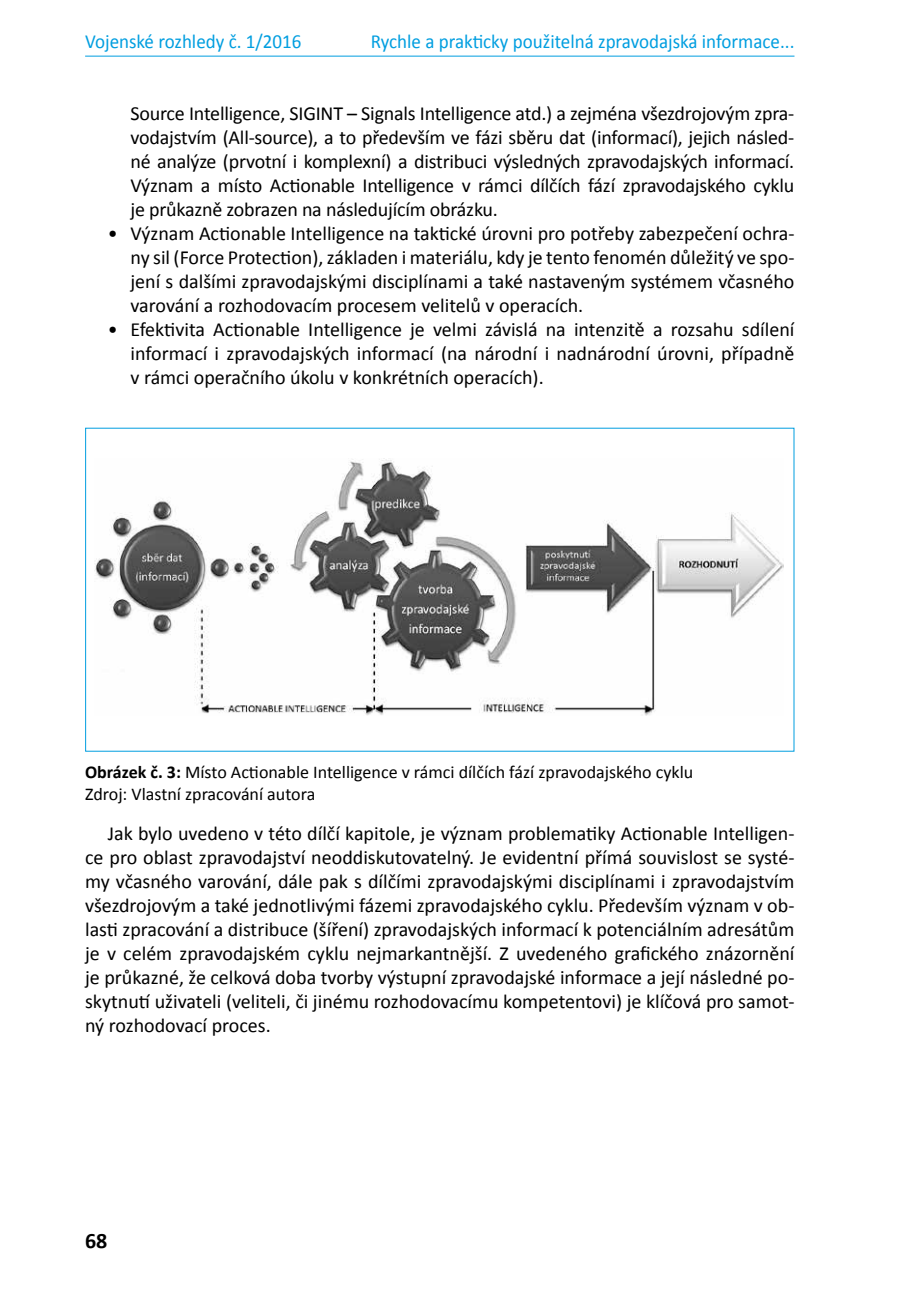
<style>
.page{position:relative;width:908px;height:1304px;background:#fff}
.page>*{position:absolute;margin:0;border:0;box-sizing:border-box;transform-origin:0 0}
.t1{font:700 22px "Calibri";color:#000}
.t2{font:20px/24px "Calibri";color:#000;text-align:justify}
.t3{font:20px "Calibri";color:#009ee0;scale:.95 1}
.t4{font:18px/22px "Calibri";color:#000}
.s1{font-weight:700}
</style>
<div class="page">
<hr style="left:85px;top:56px;width:709px;height:1px;background:#009ee0">
<img style="left:94px;top:459px;width:688px;height:256px">
<p class="t3" style="left:85px;top:29px;width:229px">Vojenské rozhledy č. 1/2016</p>
<p class="t3" style="left:370px;top:29px;width:447px">Rychle a prakticky použitelná zpravodajská informace...</p>
<p class="t2" style="left:130px;top:101px;width:665px">Source Intelligence, SIGINT – Signals Intelligence atd.) a zejména všezdrojovým zpra&shy;vodajstvím (All-source), a to především ve fázi sběru dat (informací), jejich násled&shy;né analýze (prvotní i komplexní) a distribuci výsledných zpravodajských informací.<br>Význam a místo Actionable Intelligence v rámci dílčích fází zpravodajského cyklu je průkazně zobrazen na následujícím obrázku.</p>
<p class="t2" style="left:130px;top:221px;width:665px;text-indent:-23px">• Význam Actionable Intelligence na taktické úrovni pro potřeby zabezpečení ochra&shy;ny sil (Force Protection), základen i materiálu, kdy je tento fenomén důležitý ve spo&shy;jení s dalšími zpravodajskými disciplínami a také nastaveným systémem včasného varování a rozhodovacím procesem velitelů v operacích.</p>
<p class="t2" style="left:130px;top:317px;width:665px;text-indent:-23px">• Efektivita Actionable Intelligence je velmi závislá na intenzitě a rozsahu sdílení informací i zpravodajských informací (na národní i nadnárodní úrovni, případně v rámci operačního úkolu v konkrétních operacích).</p>
<p class="t4" style="left:85px;top:761px;width:609px"><span class="s1">Obrázek č. 3:</span> Místo Actionable Intelligence v rámci dílčích fází zpravodajského cyklu<br>Zdroj: Vlastní zpracování autora</p>
<p class="t2" style="left:85px;top:821px;width:710px;text-indent:23px">Jak bylo uvedeno v této dílčí kapitole, je význam problematiky Actionable Intelligen&shy;ce pro oblast zpravodajství neoddiskutovatelný. Je evidentní přímá souvislost se systé&shy;my včasného varování, dále pak s dílčími zpravodajskými disciplínami i zpravodajstvím všezdrojovým a také jednotlivými fázemi zpravodajského cyklu. Především význam v ob&shy;lasti zpracování a distribuce (šíření) zpravodajských informací k potenciálním adresátům je v celém zpravodajském cyklu nejmarkantnější. Z uvedeného grafického znázornění je průkazné, že celková doba tvorby výstupní zpravodajské informace a její následné po&shy;skytnutí uživateli (veliteli, či jinému rozhodovacímu kompetentovi) je klíčová pro samot&shy;ný rozhodovací proces.</p>
<p class="t1" style="left:85px;top:1227px;width:24px">68</p>
</div>
